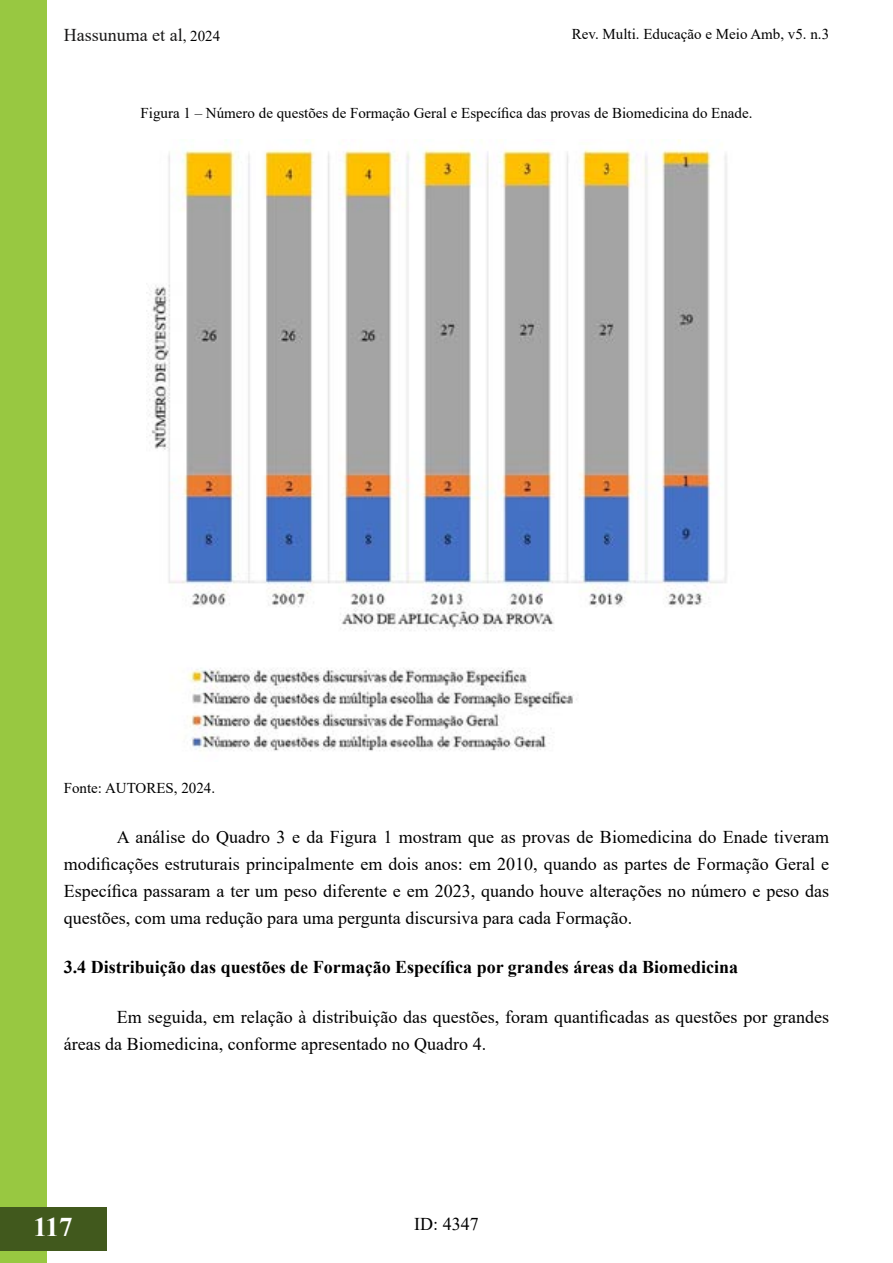
<style>
.page{position:relative;width:893px;height:1263px;background:#fff}
.page>*{position:absolute;margin:0;border:0;box-sizing:border-box;transform-origin:0 0}
.t1{font:700 27px "Times New Roman";color:#fff}
.t2{font:18px/27px "Times New Roman";color:#000;text-align:justify}
.t3{font:700 18px "Times New Roman";color:#000}
.t4{font:18px "Times New Roman";color:#181717}
.t5{font:15px "Times New Roman";color:#000}
.s1{font-size:15px;color:#000}
</style>
<div class="page">
<div style="left:0;top:1px;width:47px;height:1262px;background:#98c841"></div>
<div style="left:0;top:1207px;width:106px;height:43px;background:#41591d"></div>
<img style="left:148px;top:139px;width:579px;height:613px">
<p class="t4" style="left:64px;top:22px;width:158px">Hassunuma et al<span class="s1">, 2024</span></p>
<p class="t5" style="left:572px;top:24px;width:259px">Rev. Multi. Educação e Meio Amb, v5. n.3</p>
<p class="t5" style="left:141px;top:102px;width:613px">Figura 1 – Número de questões de Formação Geral e Específica das provas de Biomedicina do Enade.</p>
<p class="t5" style="left:64px;top:777px;width:153px">Fonte: AUTORES, 2024.</p>
<p class="t2" style="left:64px;top:822px;width:767px;text-indent:53px">A análise do Quadro 3 e da Figura 1 mostram que as provas de Biomedicina do Enade tiveram modificações estruturais principalmente em dois anos: em 2010, quando as partes de Formação Geral e Específica passaram a ter um peso diferente e em 2023, quando houve alterações no número e peso das questões, com uma redução para uma pergunta discursiva para cada Formação.</p>
<p class="t3" style="left:64px;top:954px;width:676px">3.4 Distribuição das questões de Formação Específica por grandes áreas da Biomedicina</p>
<p class="t2" style="left:64px;top:1002px;width:767px;text-indent:53px">Em seguida, em relação à distribuição das questões, foram quantificadas as questões por grandes áreas da Biomedicina, conforme apresentado no Quadro 4.</p>
<h1 class="t1" style="left:34px;top:1207px;width:41px">117</h1>
<p class="t2" style="left:414px;top:1210px;width:66px">ID: 4347</p>
</div>
